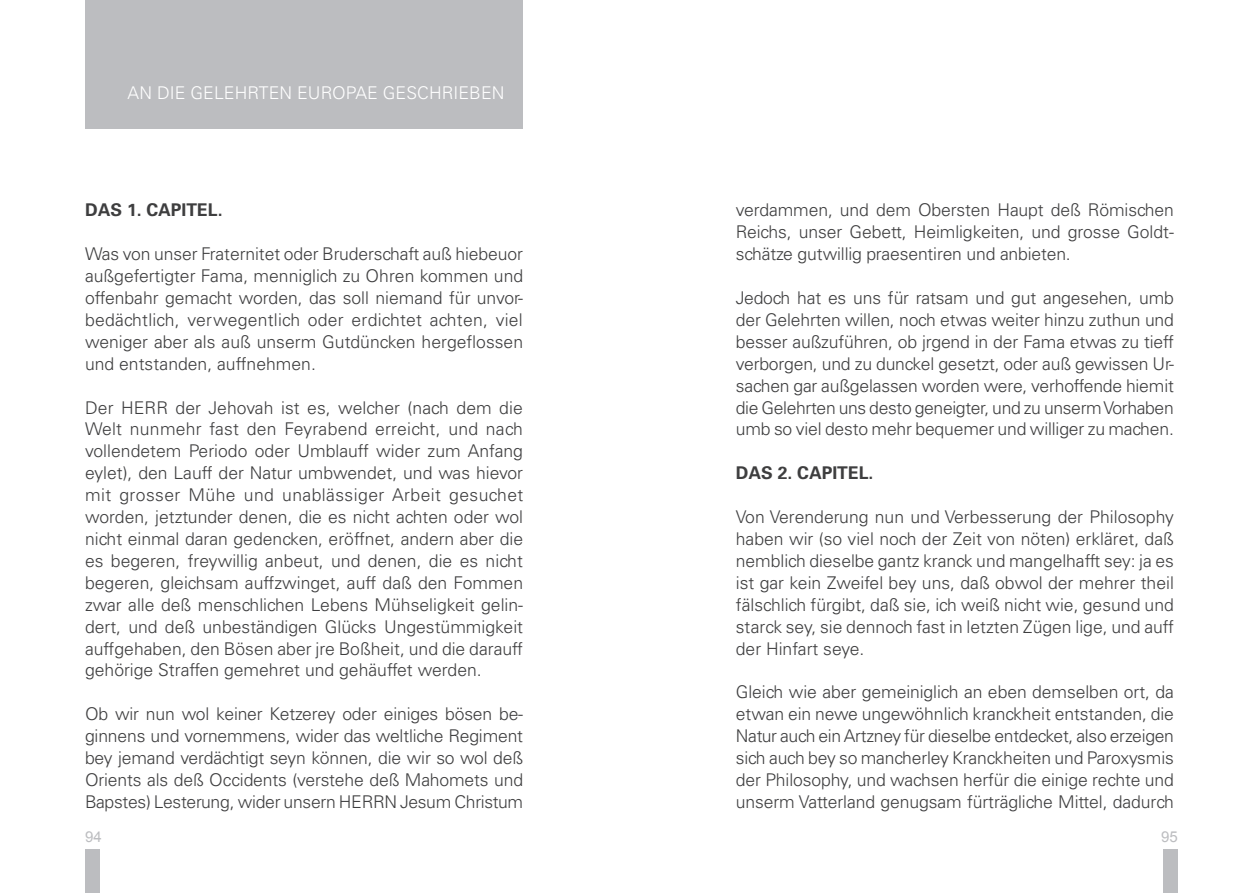
<style>
.page{position:relative;width:1259px;height:893px;background:#fff}
.page>*{position:absolute;margin:0;border:0;box-sizing:border-box;transform-origin:0 0}
.t1{font:300 17.55px/21.9px "Univers";letter-spacing:-.005em;color:#3e3e3f;text-align:justify}
.t2{font:300 17.55px "Univers";letter-spacing:.005em;color:#fff}
.t3{font:700 17.55px "Univers";color:#3e3e3f}
.t4{font:15px "Arial";color:#bcbdc0}
</style>
<div class="page">
<div style="left:85px;top:849px;width:14px;height:44px;background:#bcbdc0"></div>
<div style="left:1163px;top:849px;width:14px;height:44px;background:#bcbdc0"></div>
<div style="left:85px;top:0;width:438px;height:129px;background:#bcbdc0"></div>
<p class="t2" style="left:128px;top:82px;width:378px">AN DIE GELEHRTEN EUROPAE GESCHRIEBEN</p>
<p class="t3" style="left:85px;top:199px;width:139px">DAS 1. CAPITEL.</p>
<p class="t1" style="left:85px;top:243px;width:439px">Was von unser Fraternitet oder Bruderschaft auß hiebeuor außgefertigter Fama, menniglich zu Ohren kommen und offenbahr gemacht worden, das soll niemand für unvor&shy;bedächtlich, verwegentlich oder erdichtet achten, viel weniger aber als auß unserm Gutdüncken hergeflossen und entstanden, auffnehmen.</p>
<p class="t1" style="left:85px;top:396px;width:440px">Der HERR der Jehovah ist es, welcher (nach dem die Welt nunmehr fast den Feyrabend erreicht, und nach vollendetem Periodo oder Umblauff wider zum Anfang eylet), den Lauff der Natur umbwendet, und was hievor mit grosser Mühe und unablässiger Arbeit gesuchet worden, jetztunder denen, die es nicht achten oder wol nicht einmal daran gedencken, eröffnet, andern aber die es begeren, freywillig anbeut, und denen, die es nicht begeren, gleichsam auffzwinget, auff daß den Fommen zwar alle deß menschlichen Lebens Mühseligkeit gelin&shy;dert, und deß unbeständigen Glücks Ungestümmigkeit auffgehaben, den Bösen aber jre Boßheit, und die darauff gehörige Straffen gemehret und gehäuffet werden.</p>
<p class="t1" style="left:85px;top:703px;width:439px">Ob wir nun wol keiner Ketzerey oder einiges bösen be&shy;ginnens und vornemmens, wider das weltliche Regiment bey jemand verdächtigt seyn können, die wir so wol deß Orients als deß Occidents (verstehe deß Mahomets und Bapstes) Lesterung, wider unsern HERRN Jesum Christum</p>
<p class="t1" style="left:736px;top:199px;width:439px">verdammen, und dem Obersten Haupt deß Römischen Reichs, unser Gebett, Heimligkeiten, und grosse Goldt&shy;schätze gutwillig praesentiren und anbieten.</p>
<p class="t1" style="left:736px;top:287px;width:439px">Jedoch hat es uns für ratsam und gut angesehen, umb der Gelehrten willen, noch etwas weiter hinzu zuthun und besser außzuführen, ob jrgend in der Fama etwas zu tieff verborgen, und zu dunckel gesetzt, oder auß gewissen Ur&shy;sachen gar außgelassen worden were, verhoffende hiemit die Gelehrten uns desto geneigter, und zu unserm Vorhaben umb so viel desto mehr bequemer und williger zu machen.</p>
<p class="t3" style="left:736px;top:462px;width:139px">DAS 2. CAPITEL.</p>
<p class="t1" style="left:736px;top:506px;width:439px">Von Verenderung nun und Verbesserung der Philosophy haben wir (so viel noch der Zeit von nöten) erkläret, daß nemblich dieselbe gantz kranck und mangelhafft sey: ja es ist gar kein Zweifel bey uns, daß obwol der mehrer theil fälschlich fürgibt, daß sie, ich weiß nicht wie, gesund und starck sey, sie dennoch fast in letzten Zügen lige, und auff der Hinfart seye.</p>
<p class="t1" style="left:736px;top:681px;width:440px">Gleich wie aber gemeiniglich an eben demselben ort, da etwan ein newe ungewöhnlich kranckheit entstanden, die Natur auch ein Artzney für dieselbe entdecket, also erzeigen sich auch bey so mancherley Kranckheiten und Paroxysmis der Philosophy, und wachsen herfür die einige rechte und unserm Vatterland genugsam fürträgliche Mittel, dadurch</p>
<p class="t4" style="left:85px;top:827px;width:18px">94</p>
<p class="t4" style="left:1161px;top:827px;width:18px">95</p>
</div>
